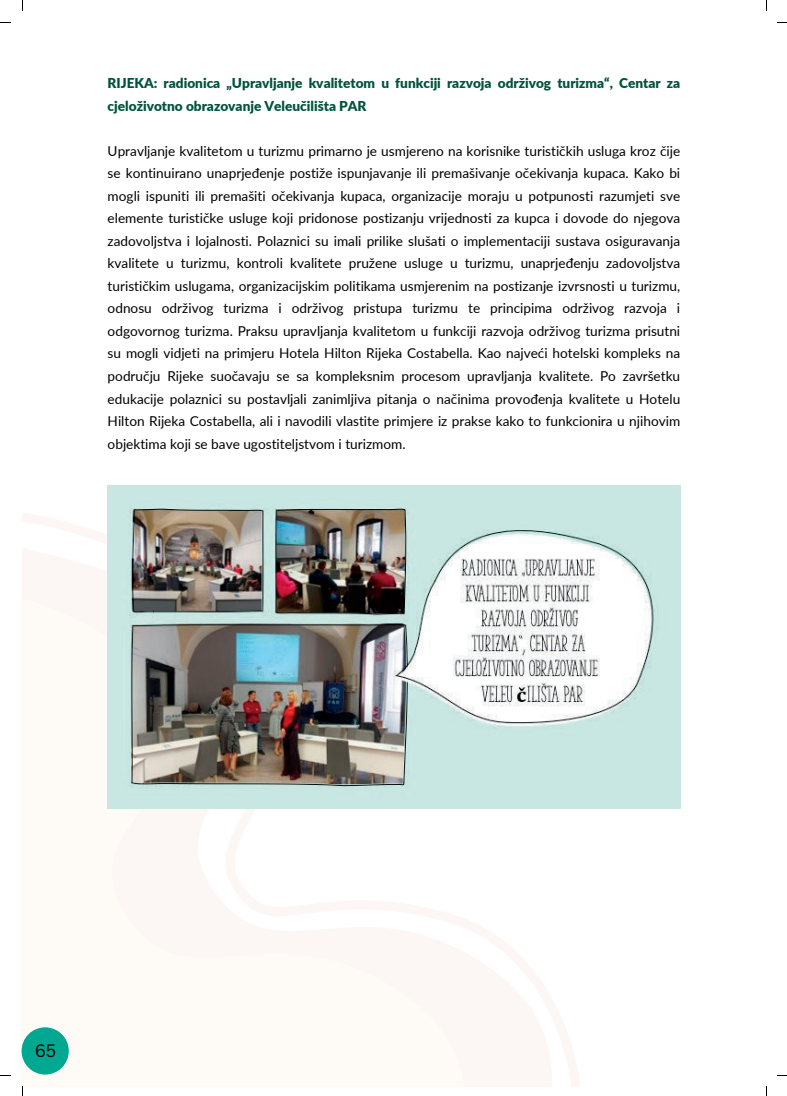
<style>
.page{position:relative;width:787px;height:1096px;background:#fff}
.page>*{position:absolute;margin:0;border:0;box-sizing:border-box;transform-origin:0 0}
.t1{font:17.5px "Canva Sans";color:#000}
.t2{font:13.62px/22.5px "Lato";color:#000;text-align:justify}
.t3{font:900 13.62px/22.5px "Lato";color:#00533d}
</style>
<div class="page">
<svg style="left:22px;top:513px;width:560px;height:573px;fill:#fefaf6"></svg>
<img style="left:107px;top:486px;width:573px;height:322px">
<div style="left:22px;top:1027px;width:47px;height:47px;background:#00a791;border-radius:50%"></div>
<p class="t3" style="left:108px;top:72px;width:574px">RIJEKA: radionica „Upravljanje kvalitetom u funkciji razvoja održivog turizma“, Centar za cjeloživotno obrazovanje Veleučilišta PAR</p>
<p class="t2" style="left:108px;top:139px;width:574px">Upravljanje kvalitetom u turizmu primarno je usmjereno na korisnike turističkih usluga kroz čije se kontinuirano unaprjeđenje postiže ispunjavanje ili premašivanje očekivanja kupaca. Kako bi mogli ispuniti ili premašiti očekivanja kupaca, organizacije moraju u potpunosti razumjeti sve elemente turističke usluge koji pridonose postizanju vrijednosti za kupca i dovode do njegova zadovoljstva i lojalnosti. Polaznici su imali prilike slušati o implementaciji sustava osiguravanja kvalitete u turizmu, kontroli kvalitete pružene usluge u turizmu, unaprjeđenju zadovoljstva turističkim uslugama, organizacijskim politikama usmjerenim na postizanje izvrsnosti u turizmu, odnosu održivog turizma i održivog pristupa turizmu te principima održivog razvoja i odgovornog turizma. Praksu upravljanja kvalitetom u funkciji razvoja održivog turizma prisutni su mogli vidjeti na primjeru Hotela Hilton Rijeka Costabella. Kao najveći hotelski kompleks na području Rijeke suočavaju se sa kompleksnim procesom upravljanja kvalitete. Po završetku edukacije polaznici su postavljali zanimljiva pitanja o načinima provođenja kvalitete u Hotelu Hilton Rijeka Costabella, ali i navodili vlastite primjere iz prakse kako to funkcionira u njihovim objektima koji se bave ugostiteljstvom i turizmom.</p>
<p class="t1" style="left:35px;top:1038px;width:23px">65</p>
</div>
